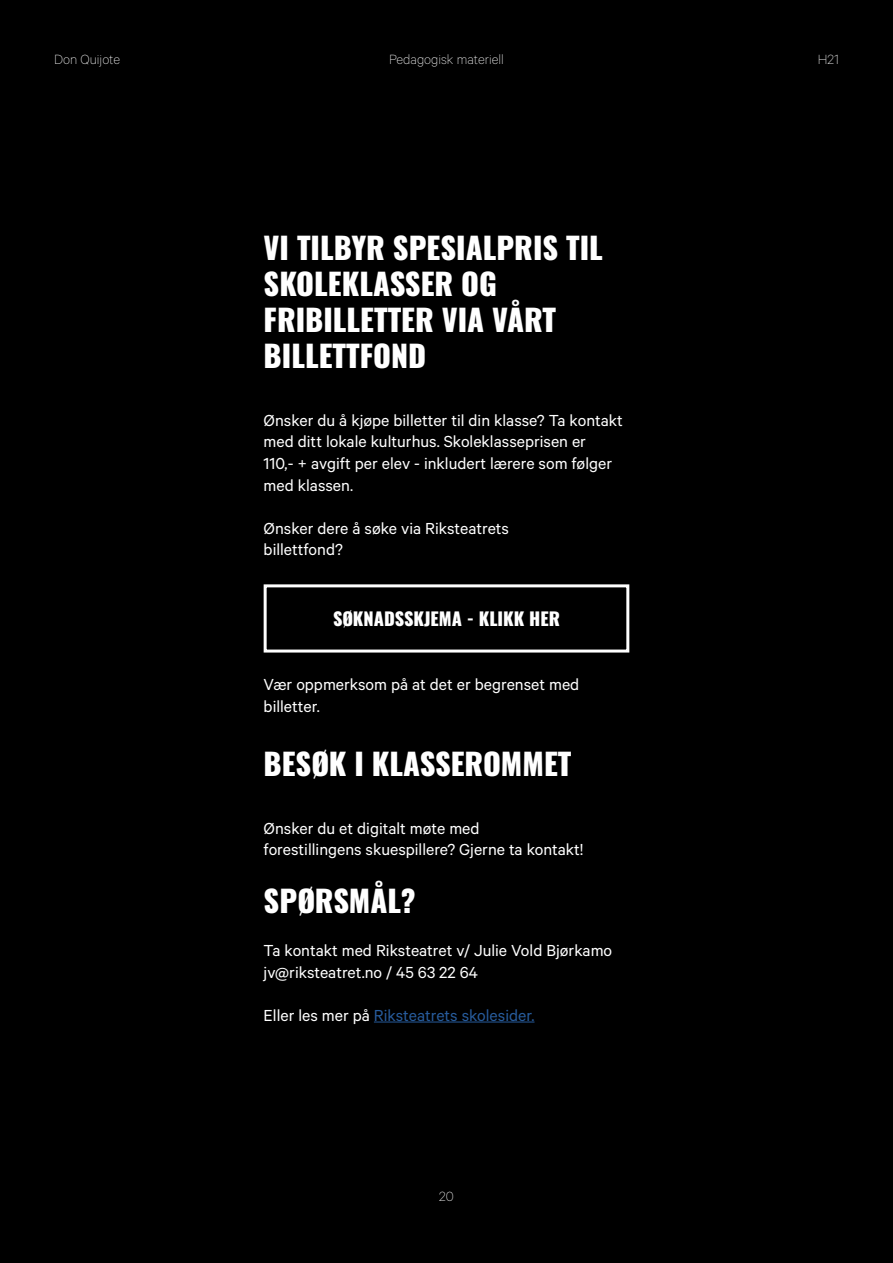
<style>
.page{position:relative;width:893px;height:1263px;background:#fff}
.page>*{position:absolute;margin:0;border:0;box-sizing:border-box;transform-origin:0 0}
.t1{font:800 30px/36px "Oswald";color:#fff}
.t2{font:18px/21.6px "Calibre";color:#fff}
.t3{font:18px "Calibre";color:#275b9b}
.t4{font:800 18px "Oswald";color:#fff}
.t5{font:100 15px "Calibre";color:#fff}
.s1{color:#fff}
</style>
<div class="page">
<div style="left:1px;top:1px;width:891px;height:1261px;background:#000"></div>
<hr style="left:374px;top:1022px;width:160px;height:1px;background:#275b9b">
<div style="left:264px;top:584px;width:365px;height:68px;border:3px solid #fff"></div>
<p class="t5" style="left:54px;top:50px;width:68px">Don Quijote</p>
<p class="t5" style="left:389px;top:50px;width:116px">Pedagogisk materiell</p>
<p class="t5" style="left:818px;top:50px;width:23px">H21</p>
<h1 class="t1" style="left:264px;top:232px;width:341px">VI TILBYR SPESIALPRIS TIL<br>SKOLEKLASSER OG<br>FRIBILLETTER VIA VÅRT<br>BILLETTFOND</h1>
<p class="t2" style="left:264px;top:409px;width:361px">Ønsker du å kjøpe billetter til din klasse? Ta kontakt med ditt lokale kulturhus. Skoleklasseprisen er<br>110,- + avgift per elev - inkludert lærere som følger med klassen.</p>
<p class="t2" style="left:264px;top:517px;width:247px">Ønsker dere å søke via Riksteatrets billettfond?</p>
<p class="t4" style="left:333px;top:609px;width:228px">SØKNADSSKJEMA - KLIKK HER</p>
<p class="t2" style="left:264px;top:673px;width:317px">Vær oppmerksom på at det er begrenset med billetter.</p>
<h1 class="t1" style="left:264px;top:747px;width:309px">BESØK I KLASSEROMMET</h1>
<p class="t2" style="left:264px;top:816px;width:321px">Ønsker du et digitalt møte med<br>forestillingens skuespillere? Gjerne ta kontakt!</p>
<h1 class="t1" style="left:264px;top:884px;width:153px">SPØRSMÅL?</h1>
<p class="t2" style="left:264px;top:939px;width:350px">Ta kontakt med Riksteatret v/ Julie Vold Bjørkamo jv@riksteatret.no / 45 63 22 64</p>
<p class="t3" style="left:264px;top:1005px;width:272px"><span class="s1">Eller les mer på</span> Riksteatrets skolesider.</p>
<p class="t5" style="left:439px;top:1187px;width:16px">20</p>
</div>
